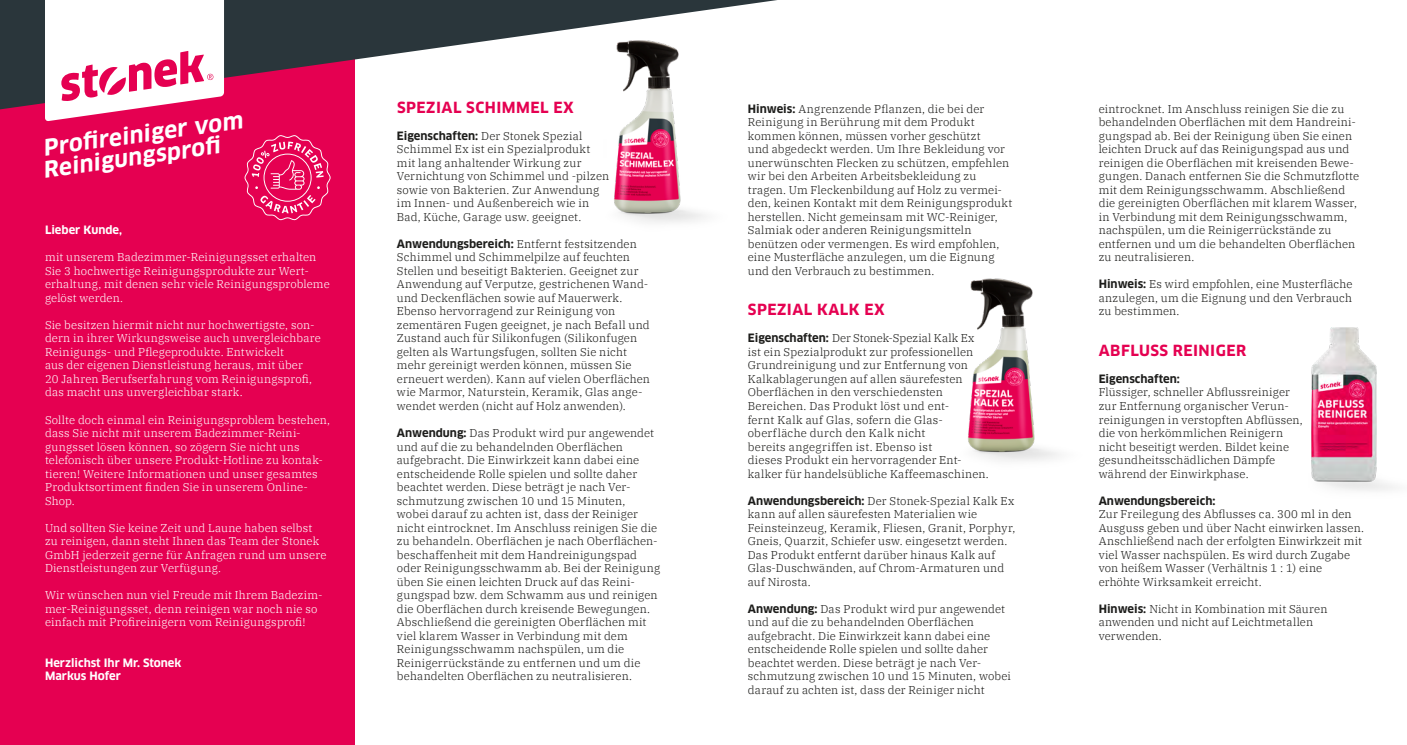
<style>
.page{position:relative;width:1407px;height:745px;background:#fff}
.page>*{position:absolute;margin:0;border:0;box-sizing:border-box;transform-origin:0 0}
.t1{font:700 22.12px/22.1px "Clan Pro";color:#fff}
.t2{font:700 15px "Clan Pro";letter-spacing:.03em;color:#e50051}
.t3{font:300 11.25px/13.5px "IBM Plex Serif";letter-spacing:.015em;color:#1d1d1b}
.t4{font:300 11.25px/13.5px "IBM Plex Serif";letter-spacing:.02em;color:#fff}
.t5{font:700 11.25px/13.5px "Clan Pro";color:#fff}
.t6{font:700 11.25px "Clan Pro";color:#1d1d1b}
.s1{font-family:"Clan Pro";font-weight:700}
</style>
<div class="page">
<div style="left:0;top:0;width:354px;height:744px;background:#e50051"></div>
<img style="left:614px;top:167px;width:91px;height:56px">
<img style="left:968px;top:278px;width:91px;height:183px">
<img style="left:1311px;top:327px;width:84px;height:164px">
<svg style="left:244px;top:167px;width:87px;height:53px"></svg>
<svg style="left:0;top:0;width:777px;height:167px"></svg>
<svg style="left:45px;top:0;width:179px;height:121px"></svg>
<h1 class="t1" style="left:38px;top:137px;width:206px;rotate:-8deg">Profi reiniger vom<br>Reinigungsprofi</h1>
<p class="t5" style="left:45px;top:223px;width:78px">Lieber Kunde,</p>
<p class="t4" style="left:45px;top:249px;width:286px">mit unserem Badezimmer-Reinigungsset erhalten Sie 3 hochwertige Reinigungsprodukte zur Wert&shy;erhaltung, mit denen sehr viele Reinigungsprobleme gelöst werden.</p>
<p class="t4" style="left:45px;top:317px;width:277px">Sie besitzen hiermit nicht nur hochwertigste, son&shy;dern in ihrer Wirkungsweise auch unvergleichbare Reinigungs- und Pflegeprodukte. Entwickelt<br>aus der eigenen Dienstleistung heraus, mit über<br>20 Jahren Berufserfahrung vom Reinigungsprofi, das macht uns unvergleichbar stark.</p>
<p class="t4" style="left:45px;top:411px;width:287px">Sollte doch einmal ein Reinigungsproblem bestehen, dass Sie nicht mit unserem Badezimmer-Reini&shy;gungsset lösen können, so zögern Sie nicht uns telefonisch über unsere Produkt-Hotline zu kontak&shy;tieren! Weitere Informationen und unser gesamtes Produktsortiment finden Sie in unserem Online-Shop.</p>
<p class="t4" style="left:45px;top:519px;width:283px">Und sollten Sie keine Zeit und Laune haben selbst zu reinigen, dann steht Ihnen das Team der Stonek GmbH jederzeit gerne für Anfragen rund um unsere Dienstleistungen zur Verfügung.</p>
<p class="t4" style="left:45px;top:587px;width:279px">Wir wünschen nun viel Freude mit Ihrem Badezim&shy;mer-Reinigungsset, denn reinigen war noch nie so einfach mit Profireinigern vom Reinigungsprofi!</p>
<p class="t5" style="left:45px;top:655px;width:138px">Herzlichst Ihr Mr. Stonek<br>Markus Hofer</p>
<h2 class="t2" style="left:397px;top:98px;width:178px">SPEZIAL SCHIMMEL EX</h2>
<p class="t3" style="left:397px;top:128px;width:214px"><span class="s1">Eigenschaften:</span> Der Stonek Spezial Schimmel Ex ist ein Spezialprodukt mit lang anhaltender Wirkung zur Vernichtung von Schimmel und -pilzen sowie von Bakterien. Zur Anwendung im Innen- und Außenbereich wie in Bad, Küche, Garage usw. geeignet.</p>
<p class="t3" style="left:397px;top:236px;width:255px"><span class="s1">Anwendungsbereich:</span> Entfernt festsitzenden Schimmel und Schimmelpilze auf feuchten Stellen und beseitigt Bakterien. Geeignet zur Anwendung auf Verputze, gestrichenen Wand&shy;und Deckenflächen sowie auf Mauerwerk.<br>Ebenso hervorragend zur Reinigung von zementären Fugen geeignet, je nach Befall und Zustand auch für Silikonfugen (Silikonfugen gelten als Wartungsfugen, sollten Sie nicht mehr gereinigt werden können, müssen Sie erneuert werden). Kann auf vielen Oberflächen wie Marmor, Naturstein, Keramik, Glas ange&shy;wendet werden (nicht auf Holz anwenden).</p>
<p class="t3" style="left:397px;top:425px;width:265px"><span class="s1">Anwendung:</span> Das Produkt wird pur angewendet und auf die zu behandelnden Oberflächen aufgebracht. Die Einwirkzeit kann dabei eine entscheidende Rolle spielen und sollte daher beachtet werden. Diese beträgt je nach Ver&shy;schmutzung zwischen 10 und 15 Minuten,<br>wobei darauf zu achten ist, dass der Reiniger nicht eintrocknet. Im Anschluss reinigen Sie die zu behandeln. Oberflächen je nach Oberflächen&shy;beschaffenheit mit dem Handreinigungspad oder Reinigungsschwamm ab. Bei der Reinigung üben Sie einen leichten Druck auf das Reini&shy;gungspad bzw. dem Schwamm aus und reinigen die Oberflächen durch kreisende Bewegungen.<br>Abschließend die gereinigten Oberflächen mit viel klarem Wasser in Verbindung mit dem Reinigungsschwamm nachspülen, um die Reinigerrückstände zu entfernen und um die behandelten Oberflächen zu neutralisieren.</p>
<p class="t3" style="left:748px;top:101px;width:266px"><span class="s1">Hinweis:</span> Angrenzende Pflanzen, die bei der Reinigung in Berührung mit dem Produkt kommen können, müssen vorher geschützt<br>und abgedeckt werden. Um Ihre Bekleidung vor unerwünschten Flecken zu schützen, empfehlen wir bei den Arbeiten Arbeitsbekleidung zu tragen. Um Fleckenbildung auf Holz zu vermei&shy;den, keinen Kontakt mit dem Reinigungsprodukt herstellen. Nicht gemeinsam mit WC-Reiniger, Salmiak oder anderen Reinigungsmitteln benützen oder vermengen. Es wird empfohlen, eine Musterfläche anzulegen, um die Eignung und den Verbrauch zu bestimmen.</p>
<h2 class="t2" style="left:748px;top:301px;width:138px">SPEZIAL KALK EX</h2>
<p class="t3" style="left:748px;top:330px;width:242px"><span class="s1">Eigenschaften:</span> Der Stonek-Spezial Kalk Ex ist ein Spezialprodukt zur professionellen Grundreinigung und zur Entfernung von Kalkablagerungen auf allen säurefesten Oberflächen in den verschiedensten Bereichen. Das Produkt löst und ent-<br>fernt Kalk auf Glas, sofern die Glas&shy;oberfläche durch den Kalk nicht<br>bereits angegriffen ist. Ebenso ist<br>dieses Produkt ein hervorragender Ent&shy;kalker für handelsübliche Kaffeemaschinen.</p>
<p class="t3" style="left:748px;top:492px;width:269px"><span class="s1">Anwendungsbereich:</span> Der Stonek-Spezial Kalk Ex kann auf allen säurefesten Materialien wie Feinsteinzeug, Keramik, Fliesen, Granit, Porphyr, Gneis, Quarzit, Schiefer usw. eingesetzt werden.<br>Das Produkt entfernt darüber hinaus Kalk auf Glas-Duschwänden, auf Chrom-Armaturen und auf Nirosta.</p>
<p class="t3" style="left:748px;top:600px;width:265px"><span class="s1">Anwendung:</span> Das Produkt wird pur angewendet und auf die zu behandelnden Oberflächen aufgebracht. Die Einwirkzeit kann dabei eine entscheidende Rolle spielen und sollte daher beachtet werden. Diese beträgt je nach Ver&shy;schmutzung zwischen 10 und 15 Minuten, wobei darauf zu achten ist, dass der Reiniger nicht</p>
<p class="t3" style="left:1098px;top:101px;width:262px">eintrocknet. Im Anschluss reinigen Sie die zu behandelnden Oberflächen mit dem Handreini&shy;gungspad ab. Bei der Reinigung üben Sie einen leichten Druck auf das Reinigungspad aus und reinigen die Oberflächen mit kreisenden Bewe&shy;gungen. Danach entfernen Sie die Schmutzflotte mit dem Reinigungsschwamm. Abschließend die gereinigten Oberflächen mit klarem Wasser, in Verbindung mit dem Reinigungsschwamm, nachspülen, um die Reinigerrückstände zu entfernen und um die behandelten Oberflächen zu neutralisieren.</p>
<p class="t3" style="left:1098px;top:276px;width:255px;text-align:justify"><span class="s1">Hinweis:</span> Es wird empfohlen, eine Musterfläche anzulegen, um die Eignung und den Verbrauch zu bestimmen.</p>
<h2 class="t2" style="left:1099px;top:341px;width:149px">ABFLUSS REINIGER</h2>
<p class="t6" style="left:1098px;top:372px;width:83px">Eigenschaften:</p>
<p class="t3" style="left:1098px;top:384px;width:206px">Flüssiger, schneller Abflussreiniger zur Entfernung organischer Verun&shy;reinigungen in verstopften Abflüssen, die von herkömmlichen Reinigern nicht beseitigt werden. Bildet keine gesundheitsschädlichen Dämpfe während der Einwirkphase.</p>
<p class="t6" style="left:1098px;top:493px;width:118px">Anwendungsbereich:</p>
<p class="t3" style="left:1098px;top:506px;width:267px">Zur Freilegung des Abflusses ca. 300 ml in den Ausguss geben und über Nacht einwirken lassen.<br>Anschließend nach der erfolgten Einwirkzeit mit viel Wasser nachspülen. Es wird durch Zugabe von heißem Wasser (Verhältnis 1 : 1) eine erhöhte Wirksamkeit erreicht.</p>
<p class="t3" style="left:1098px;top:600px;width:230px"><span class="s1">Hinweis:</span> Nicht in Kombination mit Säuren anwenden und nicht auf Leichtmetallen verwenden.</p>
</div>
